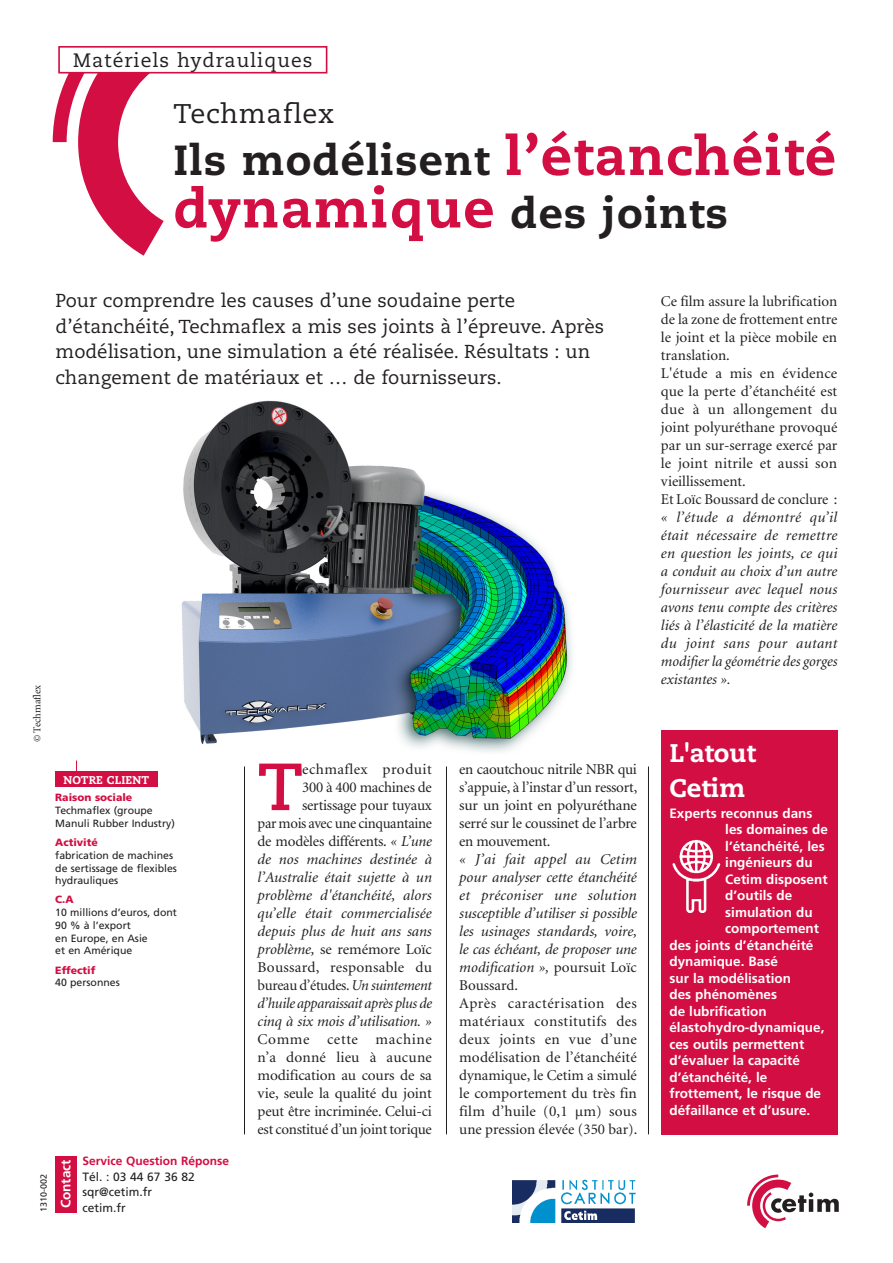
<style>
.page{position:relative;width:893px;height:1263px;background:#fff}
.page>*{position:absolute;margin:0;border:0;box-sizing:border-box;transform-origin:0 0}
.TEXTE_COURANT_LETTRI{font:700 66.45px "Caecilia";color:#d20e42}
.GD_TITRE{font:800 54px "Caecilia";letter-spacing:.025em;color:#d20e42}
.GD_TITRE-2{font:800 42px "Caecilia";letter-spacing:.025em;color:#231f20}
.Nom_Sté_Gd_Titre{font:27px "Caecilia";letter-spacing:.025em;color:#231f20}
.Atout_Cetim{font:800 25.5px/34.8px "Caecilia";color:#fff}
.t1{font:19.35px "Caecilia";letter-spacing:.05em;color:#231f20}
.CHAPO{font:18.75px/25.5px "Caecilia";color:#231f20}
.TEXTE_COURANT_LETTRI-2{font:15px/18px "Minion";letter-spacing:-.015em;color:#231f20;text-align:right}
.TEXTE_COURANT{font:italic 15px/18px "Minion";color:#231f20;text-align:justify}
.TEXTE_COURANT-2{font:15px/18px "Minion";color:#231f20;text-align:justify}
.Texte_atout_Cetim{font:700 13.5px "Frutiger";color:#fff}
.t2{font:12px/15.8px "Frutiger";color:#231f20}
.t3{font:700 12px "Frutiger";color:#d20e42}
.t4{font:800 11.25px "Caecilia";letter-spacing:.015em;color:#fff}
.t5{font:10.5px/12.8px "Frutiger";color:#231f20}
.t6{font:900 10.5px "Frutiger";color:#d20e42}
.TEXTE_COURANT-3{font:10.5px "Minion";color:#231f20}
.t7{font:9px "Frutiger";color:#231f20}
.s1{font-size:54px;color:#d20e42}
.s2{font-size:42px;color:#231f20}
.s3{font-style:italic}
.s4{font-style:normal}
</style>
<div class="page">
<svg style="left:53px;top:74px;width:111px;height:182px"></svg>
<svg style="left:747px;top:1174px;width:92px;height:54px"></svg>
<img style="left:512px;top:1180px;width:124px;height:43px">
<img style="left:181px;top:400px;width:391px;height:352px">
<div style="left:55px;top:1156px;width:22px;height:56px;background:#d20e42"></div>
<hr style="left:648px;top:766px;width:1px;height:368px;background:#231f20">
<hr style="left:446px;top:766px;width:1px;height:368px;background:#231f20">
<hr style="left:244px;top:766px;width:1px;height:368px;background:#231f20">
<div style="left:58px;top:46px;width:269px;height:28px;border:2px solid #d20e42"></div>
<div style="left:55px;top:771px;width:102px;height:16px;background:#d20e42"></div>
<div style="left:661px;top:730px;width:176px;height:404px;background:#d20e42"></div>
<img style="left:672px;top:839px;width:49px;height:74px">
<p class="t1" style="left:73px;top:49px;width:241px">Matériels hydrauliques</p>
<p class="Nom_Sté_Gd_Titre" style="left:174px;top:97px;width:162px">Techmaflex</p>
<p class="GD_TITRE-2" style="left:174px;top:134px;width:664px">Ils modélisent <span class="s1">l’étanchéité</span></p>
<p class="GD_TITRE" style="left:174px;top:175px;width:556px">dynamique <span class="s2">des joints</span></p>
<p class="CHAPO" style="left:56px;top:288px;width:550px">Pour comprendre les causes d’une soudaine perte d’étanchéité, Techmaflex a mis ses joints à l’épreuve. Après modélisation, une simulation a été réalisée. Résultats : un changement de matériaux et … de fournisseurs.</p>
<p class="TEXTE_COURANT-3" style="left:32px;top:742px;width:59px;rotate:-90deg">© Techmaflex</p>
<p class="t4" style="left:63px;top:773px;width:87px">NOTRE CLIENT</p>
<p class="t6" style="left:55px;top:791px;width:79px">Raison sociale</p>
<p class="t5" style="left:55px;top:804px;width:121px">Techmaflex (groupe<br>Manuli Rubber Industry)</p>
<p class="t6" style="left:55px;top:836px;width:44px">Activité</p>
<p class="t5" style="left:55px;top:849px;width:123px">fabrication de machines de sertissage de flexibles hydrauliques</p>
<p class="t6" style="left:55px;top:893px;width:20px">C.A</p>
<p class="t5" style="left:55px;top:906px;width:123px">10 millions d’euros, dont<br>90 % à l’export<br>en Europe, en Asie<br>et en Amérique</p>
<p class="t6" style="left:55px;top:963px;width:42px">Effectif</p>
<p class="t5" style="left:55px;top:976px;width:66px">40 personnes</p>
<p class="t7" style="left:38px;top:1212px;width:40px;rotate:-90deg">1310-002</p>
<p class="Texte_atout_Cetim" style="left:58px;top:1208px;width:50px;rotate:-90deg">Contact</p>
<p class="t3" style="left:83px;top:1154px;width:148px">Service Question Réponse</p>
<p class="t2" style="left:83px;top:1168px;width:114px">Tél. : 03 44 67 36 82 sqr@cetim.fr</p>
<p class="t2" style="left:83px;top:1200px;width:45px">cetim.fr</p>
<p class="TEXTE_COURANT_LETTRI-2" style="left:258px;top:761px;width:176px">echmaflex produit<br>300 à 400 machines de sertissage pour tuyaux<br>par mois avec une cinquantaine de modèles différents. <span class="s3">« L’une de nos machines destinée à l’Australie était sujette à un problème d'étanchéité, alors qu’elle était commercialisée depuis plus de huit ans sans problème,</span> se remémore Loïc<br>Boussard, responsable du bureau d’études. <span class="s3">Un suintement d’huile apparaissait après plus de cinq à six mois d’utilisation. »<br></span>Comme cette machine n’a donné lieu à aucune modification au cours de sa vie, seule la qualité du joint peut être incriminée. Celui-ci est constitué d’un joint torique</p>
<p class="TEXTE_COURANT_LETTRI-2" style="left:459px;top:761px;width:180px;text-align:justify">en caoutchouc nitrile NBR qui s’appuie, à l’instar d’un ressort, sur un joint en polyuréthane serré sur le coussinet de l’arbre en mouvement.</p>
<p class="TEXTE_COURANT_LETTRI" style="left:258px;top:748px;width:47px">T</p>
<p class="TEXTE_COURANT" style="left:459px;top:851px;width:179px">« J’ai fait appel au Cetim pour analyser cette étanchéité et préconiser une solution susceptible d’utiliser si possible les usinages standards, voire, le cas échéant, de proposer une modification », <span class="s4">poursuit Loïc Boussard.</span></p>
<p class="TEXTE_COURANT-2" style="left:459px;top:995px;width:180px">Après caractérisation des matériaux constitutifs des deux joints en vue d’une modélisation de l’étanchéité dynamique, le Cetim a simulé le comportement du très fin film d’huile (0,1 µm) sous une pression élevée (350 bar).</p>
<p class="TEXTE_COURANT-2" style="left:661px;top:293px;width:178px">Ce film assure la lubrification de la zone de frottement entre le joint et la pièce mobile en translation.</p>
<p class="TEXTE_COURANT-2" style="left:661px;top:365px;width:178px">L'étude a mis en évidence que la perte d’étanchéité est due à un allongement du joint polyuréthane provoqué par un sur-serrage exercé par le joint nitrile et aussi son vieillissement.</p>
<p class="TEXTE_COURANT" style="left:661px;top:491px;width:178px"><span class="s4">Et Loïc Boussard de conclure : </span>« l’étude a démontré qu’il était nécessaire de remettre en question les joints, ce qui a conduit au choix d’un autre fournisseur avec lequel nous avons tenu compte des critères liés à l’élasticité de la matière du joint sans pour autant modifier la géométrie des gorges existantes ».</p>
<p class="Atout_Cetim" style="left:669px;top:736px;width:88px">L'atout<br>Cetim</p>
<p class="Texte_atout_Cetim" style="left:669px;top:805px;width:145px">Experts reconnus dans</p>
<p class="Texte_atout_Cetim" style="left:725px;top:822px;width:104px">les domaines de</p>
<p class="Texte_atout_Cetim" style="left:725px;top:838px;width:101px">l’étanchéité, les</p>
<p class="Texte_atout_Cetim" style="left:725px;top:855px;width:89px">ingénieurs du</p>
<p class="Texte_atout_Cetim" style="left:725px;top:871px;width:104px">Cetim disposent</p>
<p class="Texte_atout_Cetim" style="left:725px;top:888px;width:69px">d’outils de</p>
<p class="Texte_atout_Cetim" style="left:725px;top:904px;width:89px">simulation du</p>
<p class="Texte_atout_Cetim" style="left:725px;top:921px;width:95px">comportement</p>
<p class="Texte_atout_Cetim" style="left:669px;top:937px;width:146px">des joints d’étanchéité</p>
<p class="Texte_atout_Cetim" style="left:669px;top:954px;width:110px">dynamique. Basé</p>
<p class="Texte_atout_Cetim" style="left:669px;top:970px;width:123px">sur la modélisation</p>
<p class="Texte_atout_Cetim" style="left:669px;top:987px;width:109px">des phénomènes</p>
<p class="Texte_atout_Cetim" style="left:669px;top:1003px;width:99px">de lubrification</p>
<p class="Texte_atout_Cetim" style="left:669px;top:1020px;width:157px">élastohydro-dynamique,</p>
<p class="Texte_atout_Cetim" style="left:669px;top:1036px;width:137px">ces outils permettent</p>
<p class="Texte_atout_Cetim" style="left:669px;top:1053px;width:132px">d’évaluer la capacité</p>
<p class="Texte_atout_Cetim" style="left:669px;top:1069px;width:99px">d’étanchéité, le</p>
<p class="Texte_atout_Cetim" style="left:669px;top:1086px;width:153px">frottement, le risque de</p>
<p class="Texte_atout_Cetim" style="left:669px;top:1102px;width:142px">défaillance et d’usure.</p>
</div>
